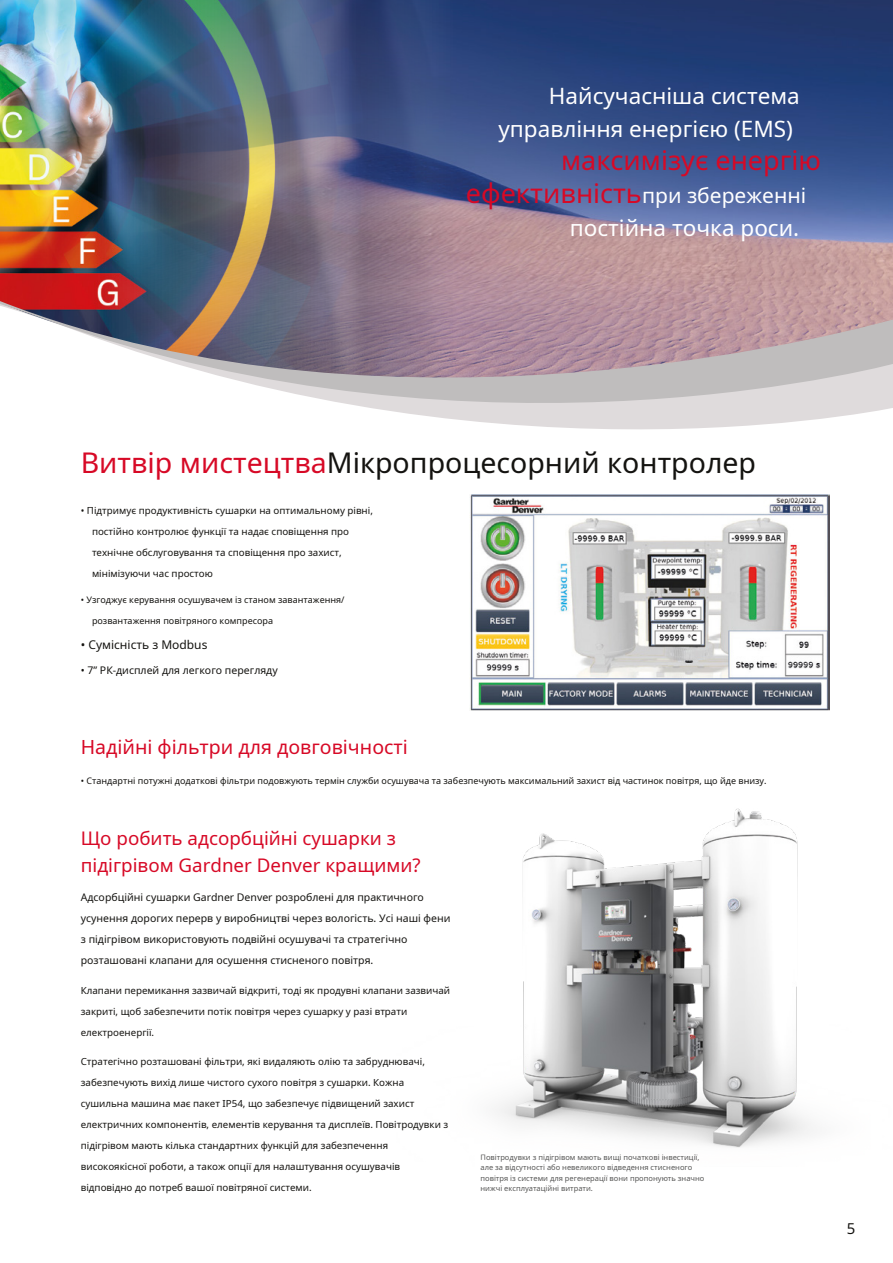
<style>
.page{position:relative;width:893px;height:1263px;background:#fff}
.page>*{position:absolute;margin:0;border:0;box-sizing:border-box;transform-origin:0 0}
.t1{font:28.5px "Noto Sans";color:#141310}
.t2{font:27px "Noto Sans";color:#d70926}
.t3{font:22.5px/33px "Noto Sans";color:#fff}
.t4{font:21px "Noto Sans";color:#fff}
.t5{font:19.5px "Noto Sans";color:#d70926}
.t6{font:18.75px/27px "Noto Sans";color:#d70926}
.t7{font:15px "Noto Sans";color:#141310}
.t8{font:12px "Noto Sans";color:#141310}
.t9{font:10.5px/21px "Noto Sans";color:#141310}
.t10{font:9.75px/21px "Noto Sans";color:#141310}
.t11{font:9px "Noto Sans";color:#141310}
.t12{font:7.5px/10.5px "Noto Sans";color:#575756}
.s1{font-size:27px;color:#d70926}
.s2{color:#d70926}
</style>
<div class="page">
<img style="left:453px;top:0;width:440px;height:139px">
<img style="left:1px;top:0;width:452px;height:139px">
<img style="left:0;top:0;width:1px;height:139px">
<img style="left:0;top:139px;width:893px;height:291px">
<svg style="left:0;top:332px;width:16px;height:98px"></svg>
<img style="left:495px;top:808px;width:319px;height:340px">
<img style="left:470px;top:494px;width:359px;height:217px">
<h3 class="t3" style="left:498px;top:79px;width:303px;text-indent:51px">Найсучасніша система управління енергією (EMS)</h3>
<h2 class="t2" style="left:561px;top:141px;width:261px">максимізує енергію</h2>
<h3 class="t4" style="left:466px;top:181px;width:342px"><span class="s1">ефективність</span>при збереженні</h3>
<h3 class="t3" style="left:570px;top:211px;width:231px">постійна точка роси.</h3>
<h1 class="t1" style="left:81px;top:443px;width:677px"><span class="s2">Витвір мистецтва</span>Мікропроцесорний контролер</h1>
<p class="t10" style="left:92px;top:500px;width:282px;text-indent:-11px">• Підтримує продуктивність сушарки на оптимальному рівні, постійно контролює функції та надає сповіщення про технічне обслуговування та сповіщення про захист, мінімізуючи час простою</p>
<p class="t11" style="left:81px;top:593px;width:265px">• Узгоджує керування осушувачем із станом завантаження/</p>
<p class="t11" style="left:92px;top:614px;width:183px">розвантаження повітряного компресора</p>
<p class="t8" style="left:81px;top:636px;width:128px">• Сумісність з Modbus</p>
<p class="t9" style="left:81px;top:659px;width:198px">• 7” РК-дисплей для легкого перегляду</p>
<h3 class="t5" style="left:81px;top:733px;width:328px">Надійні фільтри для довговічності</h3>
<p class="t11" style="left:81px;top:774px;width:687px">• Стандартні потужні додаткові фільтри подовжують термін служби осушувача та забезпечують максимальний захист від частинок повітря, що йде внизу.</p>
<h3 class="t6" style="left:81px;top:824px;width:341px">Що робить адсорбційні сушарки з підігрівом Gardner Denver кращими?</h3>
<p class="t9" style="left:81px;top:886px;width:371px">Адсорбційні сушарки Gardner Denver розроблені для практичного усунення дорогих перерв у виробництві через вологість. Усі наші фени з підігрівом використовують подвійні осушувачі та стратегічно розташовані клапани для осушення стисненого повітря.</p>
<p class="t10" style="left:81px;top:979px;width:371px">Клапани перемикання зазвичай відкриті, тоді як продувні клапани зазвичай закриті, щоб забезпечити потік повітря через сушарку у разі втрати електроенергії.</p>
<p class="t10" style="left:81px;top:1051px;width:369px">Стратегічно розташовані фільтри, які видаляють олію та забруднювачі, забезпечують вихід лише чистого сухого повітря з сушарки. Кожна сушильна машина має пакет IP54, що забезпечує підвищений захист електричних компонентів, елементів керування та дисплеїв. Повітродувки з підігрівом мають кілька стандартних функцій для забезпечення високоякісної роботи, а також опції для налаштування осушувачів відповідно до потреб вашої повітряної системи.</p>
<p class="t12" style="left:480px;top:1151px;width:225px">Повітродувки з підігрівом мають вищі початкові інвестиції, але за відсутності або невеликого відведення стисненого повітря із системи для регенерації вони пропонують значно нижчі експлуатаційні витрати.</p>
<h3 class="t7" style="left:847px;top:1218px;width:10px">5</h3>
</div>
